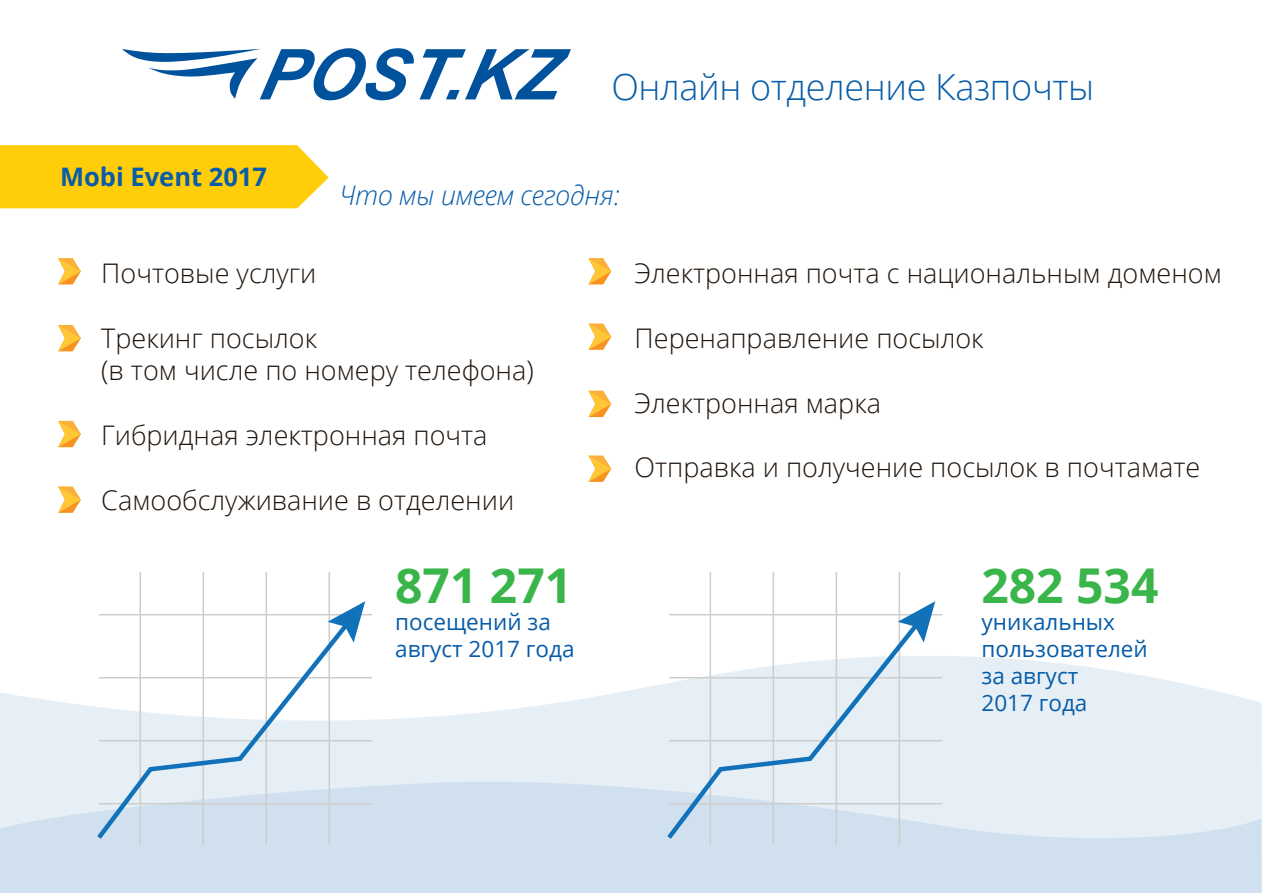
<style>
.page{position:relative;width:1263px;height:893px;background:#fff}
.page>*{position:absolute;margin:0;border:0;box-sizing:border-box;transform-origin:0 0}
.t1{font:700 48px "Open Sans";color:#39b54a}
.t2{font:300 36px "Open Sans";letter-spacing:-.01em;color:#085ca8}
.t3{font:300 27px/32.4px "Open Sans";color:#21150b}
.t4{font:italic 300 27px "Open Sans";letter-spacing:-.01em;color:#085ca8}
.t5{font:700 25.5px "Open Sans";color:#085ca8}
.t6{font:22.5px/27px "Open Sans";color:#075ca9}
</style>
<div class="page">
<div style="left:0;top:145px;width:329px;height:63px;background:#ffcd0a"></div>
<svg style="left:122px;top:48px;width:449px;height:52px"></svg>
<svg style="left:0;top:656px;width:1262px;height:126px;fill:#e6eff6"></svg>
<svg style="left:0;top:782px;width:1262px;height:111px;background:#d4e2ef"></svg>
<svg style="left:58px;top:258px;width:23px;height:26px"></svg>
<svg style="left:58px;top:325px;width:23px;height:26px"></svg>
<svg style="left:58px;top:421px;width:23px;height:26px"></svg>
<svg style="left:58px;top:486px;width:23px;height:27px"></svg>
<svg style="left:588px;top:258px;width:23px;height:26px"></svg>
<svg style="left:588px;top:323px;width:23px;height:27px"></svg>
<svg style="left:588px;top:391px;width:23px;height:26px"></svg>
<svg style="left:588px;top:455px;width:23px;height:27px"></svg>
<hr style="left:140px;top:572px;width:1px;height:273px;background:#cdcdcc">
<hr style="left:202px;top:572px;width:2px;height:273px;background:#cdcdcc">
<hr style="left:266px;top:572px;width:1px;height:273px;background:#cdcdcc">
<hr style="left:328px;top:572px;width:2px;height:273px;background:#cdcdcc">
<hr style="left:99px;top:614px;width:273px;height:1px;background:#cdcdcc">
<hr style="left:99px;top:677px;width:273px;height:1px;background:#cdcdcc">
<hr style="left:99px;top:740px;width:273px;height:1px;background:#cdcdcc">
<hr style="left:99px;top:803px;width:273px;height:1px;background:#cdcdcc">
<svg style="left:93px;top:616px;width:262px;height:228px"></svg>
<svg style="left:328px;top:601px;width:37px;height:41px"></svg>
<hr style="left:710px;top:572px;width:1px;height:273px;background:#cdcdcc">
<hr style="left:772px;top:572px;width:2px;height:273px;background:#cdcdcc">
<hr style="left:836px;top:572px;width:1px;height:273px;background:#cdcdcc">
<hr style="left:898px;top:572px;width:2px;height:273px;background:#cdcdcc">
<hr style="left:669px;top:614px;width:273px;height:1px;background:#cdcdcc">
<hr style="left:669px;top:677px;width:273px;height:1px;background:#cdcdcc">
<hr style="left:669px;top:740px;width:273px;height:1px;background:#cdcdcc">
<hr style="left:669px;top:803px;width:273px;height:1px;background:#cdcdcc">
<svg style="left:663px;top:616px;width:262px;height:228px"></svg>
<svg style="left:898px;top:601px;width:37px;height:41px"></svg>
<p class="t5" style="left:60px;top:158px;width:208px">Mobi Event 2017</p>
<h2 class="t2" style="left:611px;top:63px;width:484px">Онлайн отделение Казпочты</h2>
<p class="t4" style="left:340px;top:177px;width:282px">Что мы имеем сегодня:</p>
<p class="t3" style="left:101px;top:256px;width:217px">Почтовые услуги</p>
<p class="t3" style="left:101px;top:321px;width:434px">Трекинг посылок<br>(в том числе по номеру телефона)</p>
<p class="t3" style="left:101px;top:418px;width:388px">Гибридная электронная почта</p>
<p class="t3" style="left:101px;top:483px;width:414px">Самообслуживание в отделении</p>
<h1 class="t1" style="left:395px;top:552px;width:178px">871 271</h1>
<p class="t6" style="left:395px;top:608px;width:181px">посещений за август 2017 года</p>
<p class="t3" style="left:635px;top:256px;width:589px">Электронная почта с национальным доменом</p>
<p class="t3" style="left:635px;top:321px;width:351px">Перенаправление посылок</p>
<p class="t3" style="left:635px;top:386px;width:248px">Электронная марка</p>
<p class="t3" style="left:635px;top:451px;width:567px">Отправка и получение посылок в почтамате</p>
<h1 class="t1" style="left:981px;top:552px;width:178px">282 534</h1>
<p class="t6" style="left:981px;top:608px;width:168px">уникальных пользователей за август<br>2017 года</p>
</div>
